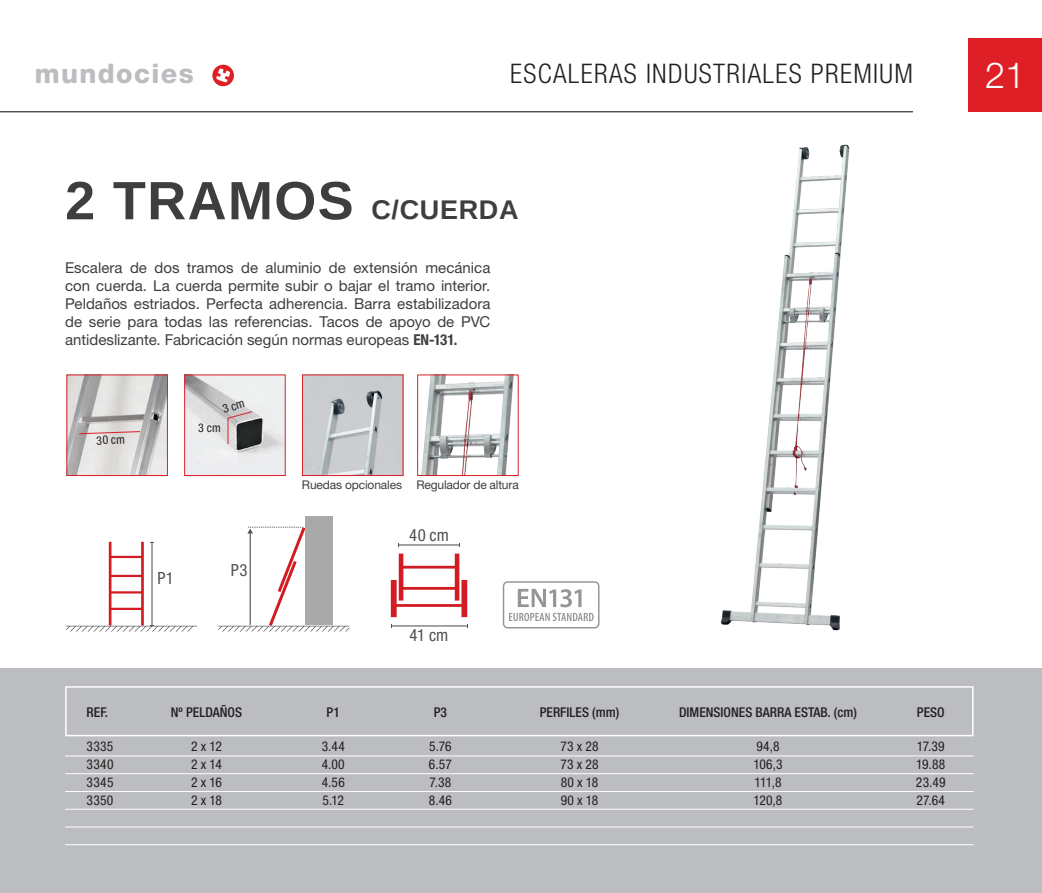
<style>
.page{position:relative;width:1042px;height:893px;background:#fff}
.page>*{position:absolute;margin:0;border:0;box-sizing:border-box;transform-origin:0 0}
.t1{font:300 36px "Helvetica Neue LT Pro";color:#fff}
.t2{font:300 condensed 27px "Helvetica Neue LT Pro";letter-spacing:.05em;color:#231f20}
.t3{font:700 27px "Arimo";letter-spacing:.025em;color:#3e3e3f}
.t4{font:800 27px "Helvetica Neue LT Pro";letter-spacing:.05em;color:#bcbdc0}
.t5{font:condensed 16.8px "Helvetica Neue LT Std";letter-spacing:.005em;color:#4f5252}
.t6{font:15px/18px "Helvetica Neue LT Pro";color:#3e3e3f;text-align:justify}
.t7{font:condensed 13.5px/18px "Helvetica Neue LT Pro";letter-spacing:.015em;color:#231f20;text-align:justify}
.t8{font:500 condensed 13.5px "Helvetica Neue LT Pro";color:#231f20}
.t9{font:condensed 13.5px/18px "Helvetica Neue LT Pro";letter-spacing:-.035em;color:#231f20}
.t10{font:12px "Helvetica Neue LT Pro";letter-spacing:-.01em;color:#3e3e3f}
.t11{font:condensed 12px "Helvetica Neue LT Pro";color:#231f20}
.s1{font-size:54px}
.s2{font-weight:700;font-stretch:condensed}
</style>
<div class="page">
<div style="left:968px;top:38px;width:74px;height:74px;background:#de1f26"></div>
<div style="left:0;top:668px;width:1042px;height:225px;background:#bcbdc0"></div>
<svg style="left:212px;top:64px;width:22px;height:23px"></svg>
<hr style="left:0;top:111px;width:913px;height:1px;background:#231f20">
<div style="left:65px;top:686px;width:908px;height:50px;border:2px solid #fff"></div>
<hr style="left:65px;top:756px;width:908px;height:1px;background:#fff">
<hr style="left:65px;top:773px;width:908px;height:1px;background:#fff">
<hr style="left:65px;top:791px;width:908px;height:1px;background:#fff">
<hr style="left:65px;top:809px;width:908px;height:1px;background:#fff">
<hr style="left:65px;top:827px;width:908px;height:1px;background:#fff">
<hr style="left:65px;top:844px;width:908px;height:1px;background:#fff">
<img style="left:721px;top:144px;width:129px;height:487px">
<svg style="left:218px;top:527px;width:131px;height:105px"></svg>
<div style="left:305px;top:516px;width:28px;height:109px;background:#a8a9a8"></div>
<hr style="left:391px;top:625px;width:76px;height:1px;background:#4f5252">
<hr style="left:399px;top:544px;width:60px;height:1px;background:#4f5252">
<svg style="left:391px;top:554px;width:76px;height:63px"></svg>
<svg style="left:66px;top:542px;width:131px;height:90px"></svg>
<svg style="left:503px;top:581px;width:96px;height:47px"></svg>
<img style="left:186px;top:377px;width:98px;height:97px">
<div style="left:184px;top:375px;width:102px;height:101px;border:1px solid #de1f26"></div>
<img style="left:68px;top:377px;width:98px;height:97px">
<div style="left:66px;top:375px;width:102px;height:101px;border:1px solid #de1f26"></div>
<svg style="left:78px;top:431px;width:63px;height:3px"></svg>
<img style="left:304px;top:377px;width:97px;height:97px">
<div style="left:302px;top:375px;width:101px;height:101px;border:1px solid #de1f26"></div>
<img style="left:421px;top:377px;width:93px;height:97px">
<div style="left:417px;top:375px;width:101px;height:101px;border:1px solid #de1f26"></div>
<svg style="left:222px;top:401px;width:31px;height:43px"></svg>
<h2 class="t4" style="left:35px;top:58px;width:160px">mundocies</h2>
<h2 class="t2" style="left:510px;top:58px;width:404px">ESCALERAS INDUSTRIALES PREMIUM</h2>
<h1 class="t1" style="left:985px;top:53px;width:42px">21</h1>
<h2 class="t3" style="left:65px;top:191px;width:455px"><span class="s1">2 TRAMOS</span> C/CUERDA</h2>
<p class="t6" style="left:65px;top:259px;width:427px">Escalera de dos tramos de aluminio de extensión mecánica con cuerda. La cuerda permite subir o bajar el tramo interior.<br>Peldaños estriados. Perfecta adherencia. Barra estabilizadora de serie para todas las referencias. Tacos de apoyo de PVC antideslizante. Fabricación según normas europeas <span class="s2">EN-131.</span></p>
<p class="t11" style="left:96px;top:433px;width:30px;rotate:-3deg">30 cm</p>
<p class="t11" style="left:198px;top:421px;width:24px">3 cm</p>
<p class="t5" style="left:157px;top:568px;width:18px">P1</p>
<p class="t5" style="left:231px;top:560px;width:18px">P3</p>
<p class="t8" style="left:87px;top:704px;width:23px">REF.</p>
<p class="t7" style="left:87px;top:737px;width:28px">3335<br>3340<br>3345<br>3350</p>
<p class="t8" style="left:171px;top:704px;width:73px">Nº PELDAÑOS</p>
<p class="t7" style="left:191px;top:737px;width:32px">2 x 12<br>2 x 14<br>2 x 16<br>2 x 18</p>
<p class="t10" style="left:302px;top:478px;width:218px">Ruedas opcionales Regulador de altura</p>
<p class="t5" style="left:409px;top:526px;width:41px">40 cm</p>
<p class="t8" style="left:327px;top:704px;width:15px">P1</p>
<p class="t7" style="left:322px;top:737px;width:25px">3.44<br>4.00<br>4.56<br>5.12</p>
<p class="t5" style="left:410px;top:626px;width:40px">41 cm</p>
<p class="t8" style="left:434px;top:704px;width:15px">P3</p>
<p class="t7" style="left:429px;top:737px;width:25px">5.76<br>6.57<br>7.38<br>8.46</p>
<p class="t8" style="left:540px;top:704px;width:81px">PERFILES (mm)</p>
<p class="t7" style="left:560px;top:737px;width:40px">73 x 28<br>73 x 28<br>80 x 18<br>90 x 18</p>
<p class="t8" style="left:679px;top:704px;width:179px">DIMENSIONES BARRA ESTAB. (cm)</p>
<p class="t9" style="left:753px;top:737px;width:31px">94,8<br>106,3<br>111,8<br>120,8</p>
<p class="t8" style="left:917px;top:704px;width:29px">PESO</p>
<p class="t7" style="left:916px;top:737px;width:31px">17.39<br>19.88<br>23.49<br>27.64</p>
</div>
